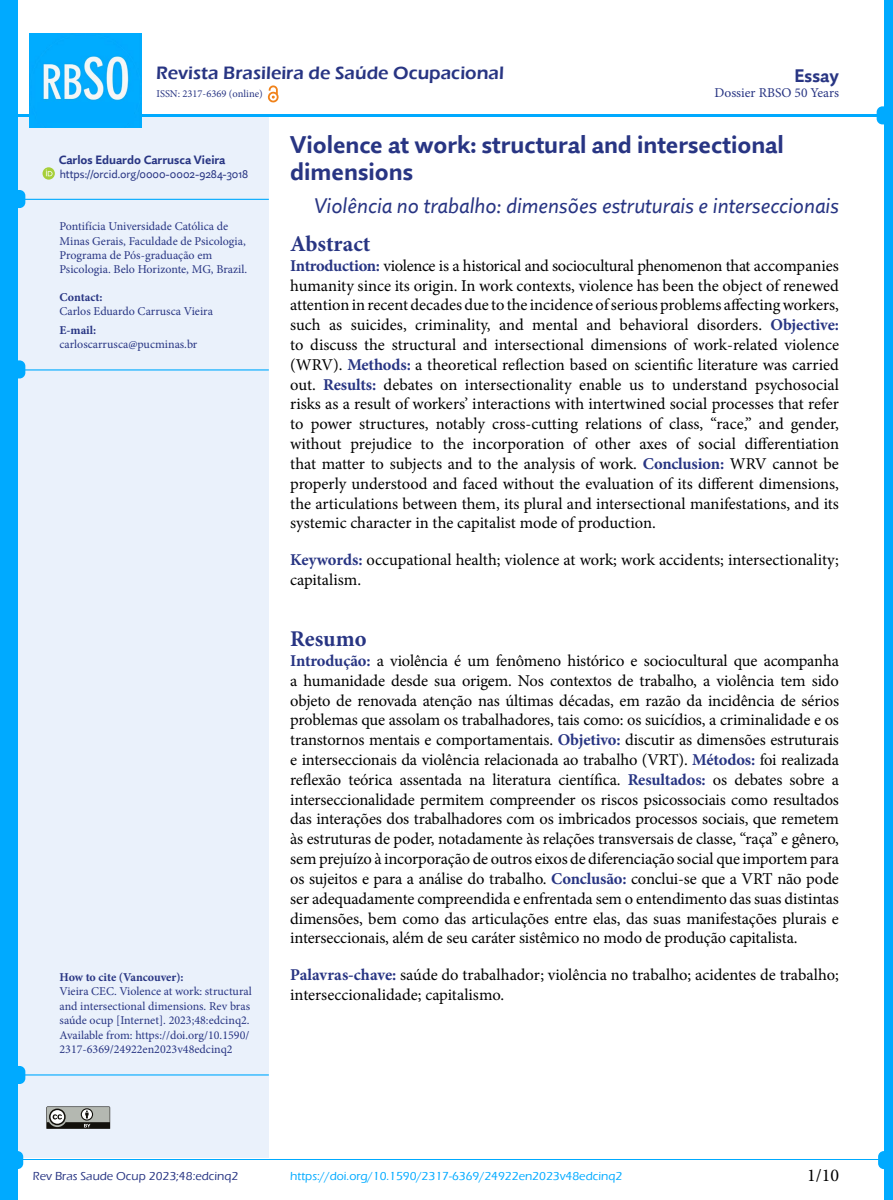
<style>
.page{position:relative;width:893px;height:1200px;background:#fff}
.page>*{position:absolute;margin:0;border:0;box-sizing:border-box;transform-origin:0 0}
.t1{font:700 24px/27px "Quire Sans";color:#283583}
.t2{font:700 22.5px "Minion Pro";color:#283583}
.t3{font:italic 21px "Quire Sans";color:#283583}
.t4{font:600 18.45px "Eras ITC";color:#283583}
.t5{font:700 18px "Quire Sans";color:#283583}
.t6{font:18px "Minion Pro";color:#000}
.t7{font:16.5px/19.8px "Minion Pro";color:#000;text-align:justify}
.t8{font:13.5px "Minion Pro";color:#283583}
.t9{font:12px/14.4px "Minion Pro";color:#283583}
.t10{font:500 12px "Eras ITC";color:#0af}
.t11{font:700 12px "Minion Pro";letter-spacing:-.005em;color:#283583}
.t12{font:500 12px "Eras ITC";color:#283583}
.t13{font:700 12px "Quire Sans";color:#283583}
.t14{font:11.25px "Quire Sans";color:#283583}
.t15{font:10.5px "Minion Pro";color:#283583}
.s1{font-weight:700;color:#283583}
</style>
<div class="page">
<div style="left:0;top:115px;width:269px;height:1042px;background:#eaf1fb"></div>
<div style="left:0;top:0;width:18px;height:1199px;background:#0af"></div>
<div style="left:884px;top:0;width:9px;height:1199px;background:#0af"></div>
<hr style="left:0;top:115px;width:887px;height:2px;background:#0af">
<img style="left:30px;top:34px;width:112px;height:94px">
<div style="left:37px;top:102px;width:96px;height:20px;background:#0af"></div>
<hr style="left:18px;top:1158px;width:875px;height:1px;background:#0af">
<svg style="left:18px;top:1151px;width:5px;height:17px"></svg>
<svg style="left:878px;top:1151px;width:6px;height:17px"></svg>
<div style="left:877px;top:106px;width:16px;height:18px;background:#0af;border-radius:6px"></div>
<svg style="left:46px;top:1106px;width:65px;height:23px"></svg>
<div style="left:0;top:360px;width:25px;height:18px;background:#0af;border-radius:6px"></div>
<div style="left:0;top:190px;width:25px;height:18px;background:#0af;border-radius:6px"></div>
<hr style="left:17px;top:199px;width:252px;height:1px;background:#0af">
<hr style="left:17px;top:369px;width:252px;height:1px;background:#0af">
<svg style="left:43px;top:167px;width:12px;height:12px"></svg>
<svg style="left:46px;top:169px;width:7px;height:7px"></svg>
<svg style="left:268px;top:85px;width:11px;height:17px"></svg>
<div style="left:0;top:1065px;width:25px;height:18px;background:#0af;border-radius:6px"></div>
<hr style="left:17px;top:1074px;width:252px;height:1px;background:#0af">
<p class="t4" style="left:156px;top:63px;width:349px">Revista Brasileira de Saúde Ocupacional</p>
<p class="t5" style="left:795px;top:64px;width:46px">Essay</p>
<p class="t15" style="left:156px;top:87px;width:108px">ISSN: 2317-6369 (online)</p>
<p class="t8" style="left:714px;top:84px;width:126px">Dossier RBSO 50 Years</p>
<h1 class="t1" style="left:290px;top:130px;width:495px">Violence at work: structural and intersectional dimensions</h1>
<p class="t3" style="left:314px;top:193px;width:526px">Violência no trabalho: dimensões estruturais e interseccionais</p>
<h2 class="t2" style="left:290px;top:228px;width:82px">Abstract</h2>
<p class="t7" style="left:290px;top:255px;width:550px"><span class="s1">Introduction:</span> violence is a historical and sociocultural phenomenon that accompanies humanity since its origin. In work contexts, violence has been the object of renewed attention in recent decades due to the incidence of serious problems affecting workers, such as suicides, criminality, and mental and behavioral disorders. <span class="s1">Objective: </span>to discuss the structural and intersectional dimensions of work-related violence (WRV). <span class="s1">Methods:</span> a theoretical reflection based on scientific literature was carried out. <span class="s1">Results:</span> debates on intersectionality enable us to understand psychosocial risks as a result of workers’ interactions with intertwined social processes that refer to power structures, notably cross-cutting relations of class, “race,” and gender, without prejudice to the incorporation of other axes of social differentiation that matter to subjects and to the analysis of work. <span class="s1">Conclusion:</span> WRV cannot be properly understood and faced without the evaluation of its different dimensions, the articulations between them, its plural and intersectional manifestations, and its systemic character in the capitalist mode of production.</p>
<p class="t7" style="left:290px;top:550px;width:550px"><span class="s1">Keywords:</span> occupational health; violence at work; work accidents; intersectionality; capitalism.</p>
<p class="t13" style="left:59px;top:152px;width:168px">Carlos Eduardo Carrusca Vieira</p>
<p class="t14" style="left:60px;top:166px;width:190px">https://orcid.org/0000-0002-9284-3018</p>
<p class="t9" style="left:60px;top:219px;width:189px">Pontifícia Universidade Católica de Minas Gerais, Faculdade de Psicologia, Programa de Pós-graduação em Psicologia. Belo Horizonte, MG, Brazil.</p>
<p class="t11" style="left:60px;top:288px;width:45px">Contact:</p>
<p class="t9" style="left:60px;top:304px;width:155px">Carlos Eduardo Carrusca Vieira</p>
<p class="t11" style="left:60px;top:321px;width:38px">E-mail:</p>
<p class="t9" style="left:60px;top:337px;width:139px">carloscarrusca@pucminas.br</p>
<p class="t11" style="left:60px;top:968px;width:126px">How to cite (Vancouver):</p>
<p class="t9" style="left:60px;top:984px;width:194px">Vieira CEC. Violence at work: structural and intersectional dimensions. Rev bras saúde ocup [Internet]. 2023;48:edcinq2.<br>Available from: https://doi.org/10.1590/ 2317-6369/24922en2023v48edcinq2</p>
<h2 class="t2" style="left:290px;top:623px;width:78px">Resumo</h2>
<p class="t7" style="left:290px;top:650px;width:550px"><span class="s1">Introdução:</span> a violência é um fenômeno histórico e sociocultural que acompanha a humanidade desde sua origem. Nos contextos de trabalho, a violência tem sido objeto de renovada atenção nas últimas décadas, em razão da incidência de sérios problemas que assolam os trabalhadores, tais como: os suicídios, a criminalidade e os transtornos mentais e comportamentais. <span class="s1">Objetivo:</span> discutir as dimensões estruturais e interseccionais da violência relacionada ao trabalho (VRT). <span class="s1">Métodos:</span> foi realizada reflexão teórica assentada na literatura científica. <span class="s1">Resultados:</span> os debates sobre a interseccionalidade permitem compreender os riscos psicossociais como resultados das interações dos trabalhadores com os imbricados processos sociais, que remetem às estruturas de poder, notadamente às relações transversais de classe, “raça” e gênero, sem prejuízo à incorporação de outros eixos de diferenciação social que importem para os sujeitos e para a análise do trabalho. <span class="s1">Conclusão:</span> conclui-se que a VRT não pode ser adequadamente compreendida e enfrentada sem o entendimento das suas distintas dimensões, bem como das articulações entre elas, das suas manifestações plurais e interseccionais, além de seu caráter sistêmico no modo de produção capitalista.</p>
<p class="t7" style="left:290px;top:964px;width:550px"><span class="s1">Palavras-chave:</span> saúde do trabalhador; violência no trabalho; acidentes de trabalho; interseccionalidade; capitalismo.</p>
<p class="t12" style="left:33px;top:1168px;width:207px">Rev Bras Saude Ocup 2023;48:edcinq2</p>
<p class="t6" style="left:807px;top:1162px;width:33px">1/10</p>
<p class="t10" style="left:290px;top:1168px;width:333px">https://doi.org/10.1590/2317-6369/24922en2023v48edcinq2</p>
</div>
